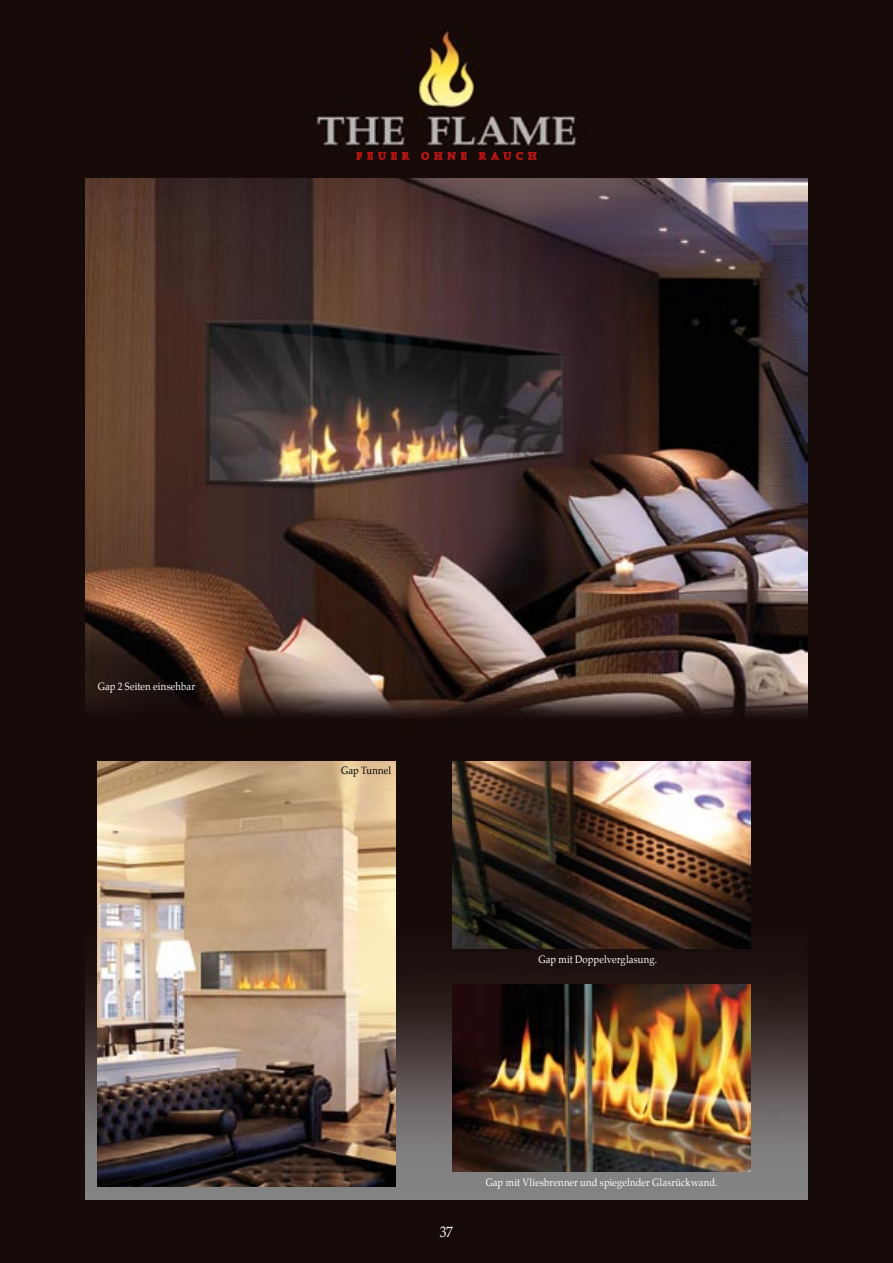
<style>
.page{position:relative;width:893px;height:1263px;background:#170b09}
.page>*{position:absolute;margin:0;border:0;box-sizing:border-box;transform-origin:0 0}
.t1{font:15px "Palatino";color:#fff;scale:.9 1}
.t2{font:10.5px "Palatino";letter-spacing:.01em;color:#fff;scale:.9 1}
.t3{font:10.5px "Palatino";letter-spacing:.01em;color:#000;scale:.9 1}
.t4{font:700 9.75px "Palatino";letter-spacing:.535em;color:#b61413}
</style>
<div class="page">
<img style="left:85px;top:761px;width:723px;height:438px">
<img style="left:315px;top:28px;width:261px;height:119px">
<img style="left:85px;top:179px;width:723px;height:537px">
<img style="left:98px;top:761px;width:297px;height:425px">
<img style="left:453px;top:761px;width:297px;height:187px">
<img style="left:453px;top:984px;width:297px;height:187px">
<svg style="left:356px;top:152px;width:53px;height:8px"></svg>
<svg style="left:421px;top:152px;width:46px;height:8px"></svg>
<svg style="left:479px;top:152px;width:57px;height:8px"></svg>
<p class="t4" style="left:356px;top:150px;width:181px">FEUER OHNE RAUCH</p>
<p class="t2" style="left:98px;top:679px;width:110px">Gap 2 Seiten einsehbar</p>
<p class="t3" style="left:341px;top:764px;width:57px">Gap Tunnel</p>
<p class="t2" style="left:538px;top:953px;width:133px">Gap mit Doppelverglasung.</p>
<h1 class="t1" style="left:440px;top:1222px;width:16px">37</h1>
<p class="t2" style="left:486px;top:1176px;width:259px">Gap mit Vliesbrenner und spiegelnder Glasrückwand.</p>
</div>
